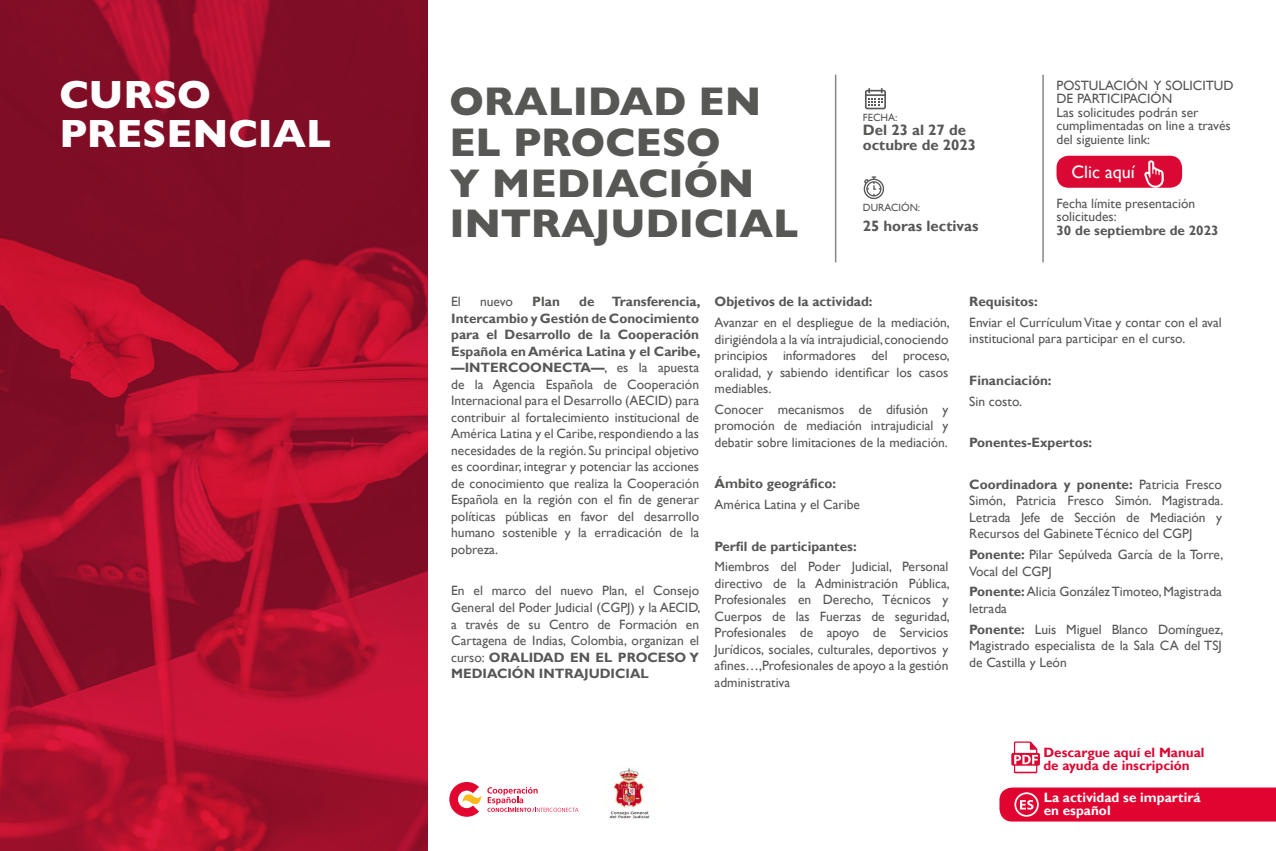
<style>
.page{position:relative;width:1276px;height:851px;background:#fff}
.page>*{position:absolute;margin:0;border:0;box-sizing:border-box;transform-origin:0 0}
.t1{font:800 40.5px/40.5px "Gill Sans";color:#575756}
.t2{font:800 39.75px/39px "Gill Sans";color:#fff}
.t3{font:18px "Gill Sans";color:#fff}
.t4{font:700 15px/15px "Gill Sans";color:#575756}
.t5{font:13.5px/16.5px "Gill Sans";color:#575756;text-align:justify}
.t6{font:700 13.5px "Gill Sans";color:#575756}
.t7{font:700 13.5px/13.5px "Gill Sans";color:#db0833}
.t8{font:700 13.5px/13.5px "Gill Sans";color:#fff}
.t9{font:10.5px "Gill Sans";color:#575756}
.s1{font-weight:700}
</style>
<div class="page">
<svg style="left:999px;top:787px;width:277px;height:34px;background:#e30f39"></svg>
<svg style="left:1011px;top:741px;width:29px;height:32px"></svg>
<img style="left:0;top:0;width:427px;height:850px">
<svg style="left:487px;top:787px;width:91px;height:24px"></svg>
<svg style="left:449px;top:782px;width:32px;height:34px"></svg>
<img style="left:609px;top:767px;width:41px;height:52px">
<div style="left:1056px;top:156px;width:126px;height:32px;background:#db0833;border-radius:12px"></div>
<hr style="left:1042px;top:75px;width:1px;height:187px;background:#878787">
<hr style="left:835px;top:75px;width:1px;height:187px;background:#878787">
<svg style="left:863px;top:176px;width:21px;height:23px"></svg>
<svg style="left:865px;top:88px;width:21px;height:21px"></svg>
<svg style="left:1143px;top:160px;width:20px;height:28px"></svg>
<h2 class="t2" style="left:59px;top:74px;width:273px">CURSO<br>PRESENCIAL</h2>
<h1 class="t1" style="left:449px;top:81px;width:351px">ORALIDAD EN<br>EL PROCESO<br>Y MEDIACIÓN<br>INTRAJUDICIAL</h1>
<p class="t9" style="left:863px;top:111px;width:36px">FECHA:</p>
<p class="t4" style="left:863px;top:123px;width:115px">Del 23 al 27 de octubre de 2023</p>
<p class="t9" style="left:863px;top:201px;width:59px">DURACIÓN:</p>
<p class="t4" style="left:863px;top:218px;width:117px">25 horas lectivas</p>
<p class="t5" style="left:1056px;top:79px;width:178px;line-height:13.5px;text-align:left">POSTULACIÓN Y SOLICITUD<br>DE PARTICIPACIÓN<br>Las solicitudes podrán ser cumplimentadas on line a través del siguiente link:</p>
<h3 class="t3" style="left:1071px;top:162px;width:65px">Clic aquí</h3>
<p class="t5" style="left:1056px;top:197px;width:140px;line-height:13.5px">Fecha límite presentación solicitudes:</p>
<p class="t6" style="left:1056px;top:222px;width:164px">30 de septiembre de 2023</p>
<p class="t5" style="left:451px;top:294px;width:251px;text-indent:161px"><span class="s1">Transferencia, Intercambio y Gestión de Conocimiento para el Desarrollo de la Cooperación Española en América Latina y el Caribe, —INTERCOONECTA—</span>, es la apuesta de la Agencia Española de Cooperación Internacional para el Desarrollo (AECID) para contribuir al fortalecimiento institucional de América Latina y el Caribe, respondiendo a las necesidades de la región. Su principal objetivo es coordinar, integrar y potenciar las acciones de conocimiento que realiza la Cooperación Española en la región con el fin de generar políticas públicas en favor del desarrollo humano sostenible y la erradicación de la pobreza.</p>
<p class="t5" style="left:451px;top:583px;width:251px">En el marco del nuevo Plan, el Consejo General del Poder Judicial (CGPJ) y la AECID, a través de su Centro de Formación en Cartagena de Indias, Colombia, organizan el curso: <span class="s1">ORALIDAD EN EL PROCESO Y MEDIACIÓN INTRAJUDICIAL</span></p>
<p class="t5" style="left:451px;top:294px;width:11px">El</p>
<p class="t5" style="left:480px;top:294px;width:34px">nuevo</p>
<p class="t6" style="left:532px;top:293px;width:29px">Plan</p>
<p class="t6" style="left:579px;top:293px;width:17px">de</p>
<p class="t6" style="left:714px;top:293px;width:159px">Objetivos de la actividad:</p>
<p class="t5" style="left:714px;top:314px;width:237px">Avanzar en el despliegue de la mediación, dirigiéndola a la vía intrajudicial, conociendo principios informadores del proceso, oralidad, y sabiendo identificar los casos mediables.</p>
<p class="t5" style="left:714px;top:401px;width:235px">Conocer mecanismos de difusión y promoción de mediación intrajudicial y debatir sobre limitaciones de la mediación.</p>
<p class="t6" style="left:714px;top:475px;width:123px">Ámbito geográfico:</p>
<p class="t5" style="left:714px;top:496px;width:147px">América Latina y el Caribe</p>
<p class="t6" style="left:714px;top:538px;width:144px">Perfil de participantes:</p>
<p class="t5" style="left:714px;top:558px;width:237px">Miembros del Poder Judicial, Personal directivo de la Administración Pública, Profesionales en Derecho, Técnicos y Cuerpos de las Fuerzas de seguridad, Profesionales de apoyo de Servicios Jurídicos, sociales, culturales, deportivos y afines…,Profesionales de apoyo a la gestión administrativa</p>
<p class="t6" style="left:969px;top:293px;width:70px">Requisitos:</p>
<p class="t5" style="left:969px;top:314px;width:254px">Enviar el Currículum Vitae y contar con el aval institucional para participar en el curso.</p>
<p class="t6" style="left:969px;top:372px;width:84px">Financiación:</p>
<p class="t5" style="left:969px;top:393px;width:54px">Sin costo.</p>
<p class="t6" style="left:969px;top:434px;width:124px">Ponentes-Expertos:</p>
<p class="t5" style="left:969px;top:476px;width:255px"><span class="s1">Coordinadora y ponente:</span> Patricia Fresco Simón, Patricia Fresco Simón. Magistrada.<br>Letrada Jefe de Sección de Mediación y Recursos del Gabinete Técnico del CGPJ</p>
<p class="t5" style="left:969px;top:546px;width:255px"><span class="s1">Ponente:</span> Pilar Sepúlveda García de la Torre,<br>Vocal del CGPJ</p>
<p class="t5" style="left:969px;top:583px;width:254px"><span class="s1">Ponente:</span> Alicia González Timoteo, Magistrada letrada</p>
<p class="t5" style="left:969px;top:621px;width:255px"><span class="s1">Ponente:</span> Luis Miguel Blanco Domínguez, Magistrado especialista de la Sala CA del TSJ de Castilla y León</p>
<p class="t7" style="left:1043px;top:745px;width:163px">Descargue aquí el Manual de ayuda de inscripción</p>
<p class="t8" style="left:1043px;top:790px;width:158px">La actividad se impartirá en español</p>
</div>
